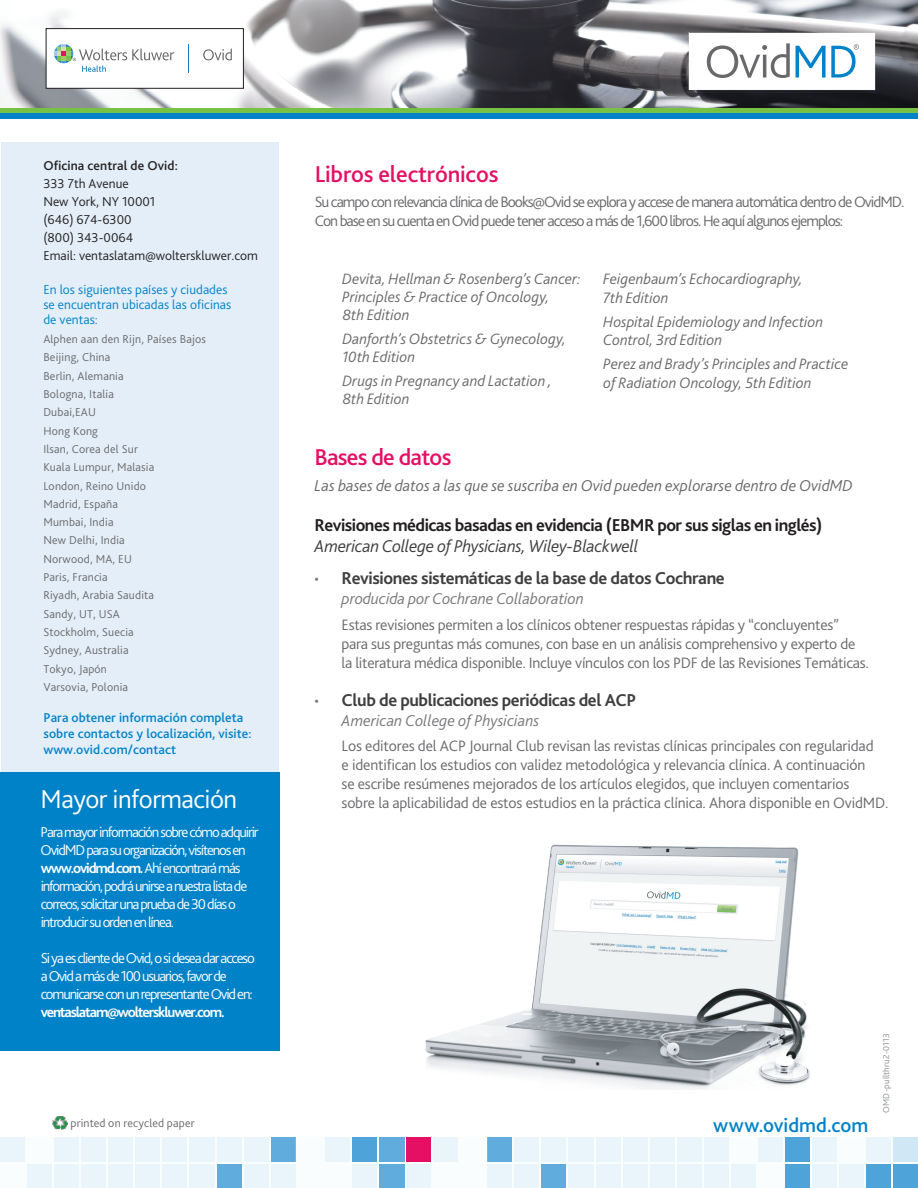
<style>
.page{position:relative;width:918px;height:1188px;background:#fff}
.page>*{position:absolute;margin:0;border:0;box-sizing:border-box;transform-origin:0 0}
.t1{font:300 27px "Bliss 2";letter-spacing:-.02em;color:#fff}
.t2{font:500 24px "Bliss 2";letter-spacing:-.005em;color:#e50f63}
.t3{font:500 24px "Bliss 2";letter-spacing:-.03em;color:#e50f63}
.t4{font:500 20.55px "Bliss 2";color:#0082c8}
.t5{font:700 18px "Bliss 2";letter-spacing:-.02em;color:#3e3e3f}
.t6{font:700 18px "Bliss 2";letter-spacing:-.03em;color:#231f20}
.t7{font:italic 300 18px "Bliss 2";letter-spacing:-.015em;color:#3e3e3f}
.t8{font:italic 300 16.5px "Bliss 2";color:#69696c}
.t9{font:italic 300 16.5px "Bliss 2";letter-spacing:-.005em;color:#77787b}
.t10{font:300 15.75px/18.9px "Bliss 2";letter-spacing:-.015em;color:#69696c}
.t11{font:italic 300 15.75px/18px "Bliss 2";color:#69696c}
.t12{font:300 15.75px/18.9px "Bliss 2";letter-spacing:-.065em;color:#69696c}
.t13{font:300 15px/18px "Bliss 2";letter-spacing:-.08em;color:#fff}
.t14{font:700 15px "Bliss 2";letter-spacing:-.08em;color:#fff}
.t15{font:300 13.5px/18px "Bliss 2";color:#231f20}
.t16{font:500 13.5px/16.2px "Bliss 2";letter-spacing:.005em;color:#0082c8}
.t17{font:300 13.5px/15px "Bliss 2";letter-spacing:.005em;color:#0082c8}
.t18{font:500 13.5px "Bliss 2";letter-spacing:.005em;color:#231f20}
.t19{font:300 12px/18.3px "Bliss 2";letter-spacing:.015em;color:#69696c}
.t20{font:300 9px "Bliss 2";letter-spacing:.02em;color:#8b8d90}
.s1{font-weight:300;font-size:15px;color:#77787b}
.s2{font-weight:700}
</style>
<div class="page">
<img style="left:0;top:0;width:918px;height:108px">
<img style="left:52px;top:1116px;width:15px;height:14px">
<div style="left:2px;top:142px;width:277px;height:636px;background:#e3eef8"></div>
<div style="left:0;top:772px;width:279px;height:279px;background:#0082c8"></div>
<div style="left:46px;top:29px;width:197px;height:59px;background:#fff"></div>
<div style="left:46px;top:28px;width:198px;height:60px;border:1px solid #231f20"></div>
<div style="left:47px;top:37px;width:195px;height:43px;background:#fff"></div>
<svg style="left:203px;top:49px;width:29px;height:11px"></svg>
<svg style="left:54px;top:44px;width:120px;height:28px"></svg>
<div style="left:0;top:108px;width:918px;height:8px;background:#79c142"></div>
<div style="left:0;top:113px;width:918px;height:6px;background:#0082c8"></div>
<div style="left:687px;top:31px;width:189px;height:61px;background:#27282d"></div>
<svg style="left:217px;top:1137px;width:701px;height:51px"></svg>
<div style="left:352px;top:1164px;width:25px;height:24px;background:#eaf5fb"></div>
<div style="left:325px;top:1137px;width:25px;height:25px;background:#eaf5fb"></div>
<div style="left:271px;top:1164px;width:25px;height:24px;background:#eaf5fb"></div>
<div style="left:244px;top:1137px;width:25px;height:25px;background:#eaf5fb"></div>
<div style="left:244px;top:1164px;width:25px;height:24px;background:#eaf5fb"></div>
<div style="left:217px;top:1137px;width:25px;height:25px;background:#eaf5fb"></div>
<div style="left:189px;top:1137px;width:26px;height:25px;background:#eaf5fb"></div>
<div style="left:189px;top:1164px;width:26px;height:24px;background:#eaf5fb"></div>
<div style="left:162px;top:1137px;width:26px;height:25px;background:#eaf5fb"></div>
<div style="left:162px;top:1164px;width:26px;height:24px;background:#eaf5fb"></div>
<div style="left:135px;top:1137px;width:25px;height:25px;background:#eaf5fb"></div>
<div style="left:135px;top:1164px;width:25px;height:24px;background:#eaf5fb"></div>
<div style="left:108px;top:1137px;width:25px;height:25px;background:#eaf5fb"></div>
<div style="left:108px;top:1164px;width:25px;height:24px;background:#eaf5fb"></div>
<div style="left:81px;top:1137px;width:25px;height:25px;background:#eaf5fb"></div>
<div style="left:81px;top:1164px;width:25px;height:24px;background:#eaf5fb"></div>
<div style="left:54px;top:1137px;width:25px;height:25px;background:#eaf5fb"></div>
<div style="left:54px;top:1164px;width:25px;height:24px;background:#eaf5fb"></div>
<div style="left:27px;top:1164px;width:25px;height:24px;background:#eaf5fb"></div>
<div style="left:0;top:1137px;width:25px;height:25px;background:#eaf5fb"></div>
<hr style="left:0;top:1162px;width:404px;height:2px;background:#fafdfe">
<hr style="left:377px;top:1137px;width:2px;height:51px;background:#fafdfe">
<hr style="left:350px;top:1137px;width:2px;height:51px;background:#fafdfe">
<hr style="left:323px;top:1137px;width:2px;height:51px;background:#fafdfe">
<hr style="left:296px;top:1137px;width:2px;height:51px;background:#fafdfe">
<hr style="left:269px;top:1137px;width:2px;height:51px;background:#fafdfe">
<hr style="left:242px;top:1137px;width:2px;height:51px;background:#fafdfe">
<hr style="left:215px;top:1137px;width:2px;height:51px;background:#fafdfe">
<hr style="left:188px;top:1137px;width:1px;height:51px;background:#fafdfe">
<hr style="left:160px;top:1137px;width:2px;height:51px;background:#fafdfe">
<hr style="left:133px;top:1137px;width:2px;height:51px;background:#fafdfe">
<hr style="left:106px;top:1137px;width:2px;height:51px;background:#fafdfe">
<hr style="left:79px;top:1137px;width:2px;height:51px;background:#fafdfe">
<hr style="left:52px;top:1137px;width:2px;height:51px;background:#fafdfe">
<hr style="left:25px;top:1137px;width:2px;height:51px;background:#fafdfe">
<svg style="left:688px;top:32px;width:187px;height:58px;background:#e0e8ed"></svg>
<img style="left:425px;top:844px;width:385px;height:245px">
<p class="t18" style="left:43px;top:157px;width:136px">Oficina central de Ovid:</p>
<p class="t15" style="left:43px;top:174px;width:216px">333 7th Avenue<br>New York, NY 10001<br>(646) 674-6300<br>(800) 343-0064<br>Email: ventaslatam@wolterskluwer.com</p>
<h2 class="t2" style="left:315px;top:159px;width:185px">Libros electrónicos</h2>
<p class="t12" style="left:315px;top:192px;width:591px">Su campo con relevancia clínica de Books@Ovid se explora y accese de manera automática dentro de OvidMD.<br>Con base en su cuenta en Ovid puede tener acceso a más de 1,600 libros. He aquí algunos ejemplos:</p>
<p class="t11" style="left:342px;top:270px;width:240px">Devita, Hellman &amp; Rosenberg’s Cancer:<br>Principles &amp; Practice of Oncology,<br>8th Edition</p>
<p class="t11" style="left:342px;top:330px;width:225px">Danforth’s Obstetrics &amp; Gynecology,<br>10th Edition</p>
<p class="t11" style="left:342px;top:372px;width:211px">Drugs in Pregnancy and Lactation ,<br>8th Edition</p>
<p class="t11" style="left:603px;top:269px;width:201px;line-height:18.9px">Feigenbaum’s Echocardiography,<br>7th Edition</p>
<p class="t11" style="left:603px;top:312px;width:222px">Hospital Epidemiology and Infection<br>Control, 3rd Edition</p>
<p class="t11" style="left:603px;top:354px;width:247px;line-height:18.9px">Perez and Brady’s Principles and Practice of Radiation Oncology, 5th Edition</p>
<p class="t17" style="left:43px;top:281px;width:189px">En los siguientes países y ciudades se encuentran ubicadas las oficinas de ventas:</p>
<p class="t19" style="left:43px;top:330px;width:164px">Alphen aan den Rijn, Países Bajos<br>Beijing, China<br>Berlin, Alemania<br>Bologna, Italia<br>Dubai,EAU<br>Hong Kong<br>Ilsan, Corea del Sur<br>Kuala Lumpur, Malasia<br>London, Reino Unido<br>Madrid, España<br>Mumbai, India<br>New Delhi, India<br>Norwood, MA, EU<br>Paris, Francia<br>Riyadh, Arabia Saudita<br>Sandy, UT, USA<br>Stockholm, Suecia<br>Sydney, Australia<br>Tokyo, Japón<br>Varsovia, Polonia</p>
<h2 class="t3" style="left:315px;top:442px;width:138px">Bases de datos</h2>
<p class="t8" style="left:315px;top:475px;width:540px">Las bases de datos a las que se suscriba en Ovid pueden explorarse dentro de OvidMD</p>
<p class="t6" style="left:315px;top:514px;width:510px">Revisiones médicas basadas en evidencia (EBMR por sus siglas en inglés)</p>
<p class="t7" style="left:315px;top:535px;width:325px">American College of Physicians, Wiley-Blackwell</p>
<p class="t5" style="left:315px;top:567px;width:412px"><span class="s1">•</span> Revisiones sistemáticas de la base de datos Cochrane</p>
<p class="t9" style="left:342px;top:588px;width:244px">producida por Cochrane Collaboration</p>
<p class="t10" style="left:342px;top:615px;width:529px">Estas revisiones permiten a los clínicos obtener respuestas rápidas y “concluyentes” para sus preguntas más comunes, con base en un análisis comprehensivo y experto de la literatura médica disponible. Incluye vínculos con los PDF de las Revisiones Temáticas.</p>
<p class="t5" style="left:315px;top:689px;width:323px"><span class="s1">•</span> Club de publicaciones periódicas del ACP</p>
<p class="t9" style="left:342px;top:710px;width:199px">American College of Physicians</p>
<p class="t10" style="left:342px;top:736px;width:534px">Los editores del ACP Journal Club revisan las revistas clínicas principales con regularidad e identifican los estudios con validez metodológica y relevancia clínica. A continuación se escribe resúmenes mejorados de los artículos elegidos, que incluyen comentarios</p>
<p class="t16" style="left:43px;top:709px;width:210px">Para obtener información completa sobre contactos y localización, visite: www.ovid.com/contact</p>
<h1 class="t1" style="left:41px;top:782px;width:198px">Mayor información</h1>
<p class="t10" style="left:342px;top:793px;width:549px">sobre la aplicabilidad de estos estudios en la práctica clínica. Ahora disponible en OvidMD.</p>
<p class="t13" style="left:41px;top:822px;width:220px">Para mayorinformaciónsobrecómo adquirir OvidMD para su organización,visítenos en <span class="s2">www.ovidmd.com.</span>Ahí encontrará más información,podrá unirse anuestra lista de correos,solicitar unaprueba de 30días o introducir suorden enlínea.</p>
<p class="t13" style="left:41px;top:948px;width:216px">Siya es cliente de Ovid, o si desea dar acceso aOvid a más de100usuarios,favor de comunicarse conun representante Ovid en:</p>
<p class="t14" style="left:41px;top:1002px;width:185px">ventaslatam@wolterskluwer.com.</p>
<p class="t19" style="left:70px;top:1113px;width:126px">printed on recycled paper</p>
<h3 class="t4" style="left:713px;top:1113px;width:157px">www.ovidmd.com</h3>
<p class="t20" style="left:881px;top:1113px;width:81px;rotate:-90deg">OMD-pullthru2-0113</p>
</div>
